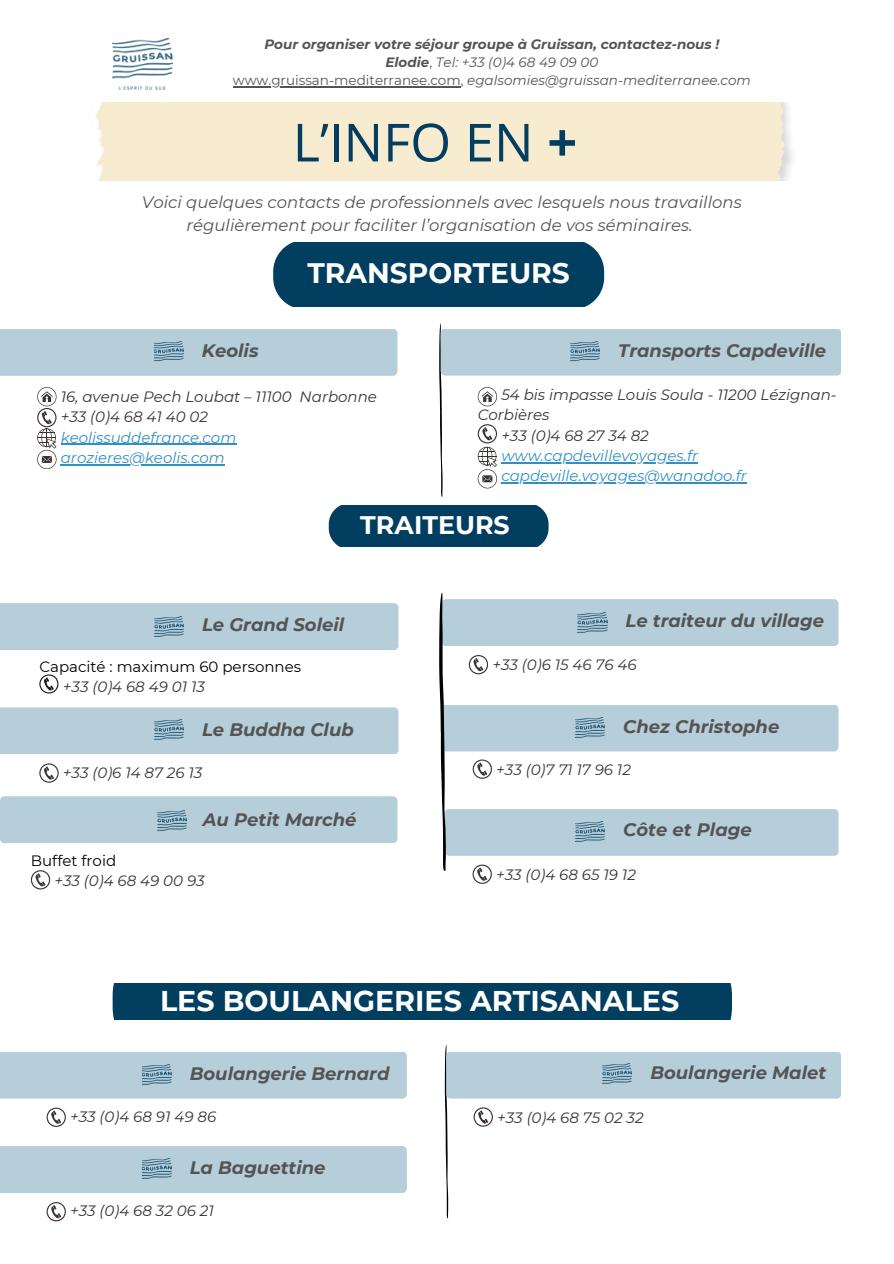
<style>
.page{position:relative;width:894px;height:1264px;background:#fff}
.page>*{position:absolute;margin:0;border:0;box-sizing:border-box;transform-origin:0 0}
.t1{font:52.5px "Open Sans";color:#023e60}
.t2{font:700 28.5px "Montserrat";color:#fff}
.t3{font:700 28.2px "Montserrat";color:#fff}
.t4{font:700 25.35px "Montserrat";color:#fff}
.t5{font:italic 700 18px "Montserrat";color:#545454}
.t6{font:italic 16.5px/22.5px "Montserrat";color:#545454;text-align:center}
.t7{font:italic 15px/20.2px "Montserrat";color:#3c3333}
.t8{font:italic 15px "Montserrat";color:#3090c6}
.t9{font:15px "Montserrat";color:#010101}
.t10{font:italic 13.5px "Montserrat";color:#545454}
.t11{font:italic 700 13.5px "Montserrat";color:#545454}
.s1{font-weight:700}
.s2{font-style:normal}
</style>
<div class="page">
<div style="left:273px;top:243px;width:331px;height:63px;background:#023e60"></div>
<svg style="left:439px;top:323px;width:3px;height:174px"></svg>
<div style="left:440px;top:328px;width:400px;height:47px;background:#b6ced9;border-radius:4px"></div>
<hr style="left:501px;top:462px;width:197px;height:1px;background:#3090c6">
<hr style="left:501px;top:482px;width:245px;height:1px;background:#3090c6">
<svg style="left:477px;top:387px;width:19px;height:19px"></svg>
<svg style="left:477px;top:424px;width:19px;height:64px"></svg>
<img style="left:570px;top:341px;width:29px;height:21px">
<div style="left:0;top:329px;width:397px;height:47px;background:#b6ced9"></div>
<hr style="left:61px;top:444px;width:175px;height:1px;background:#3090c6">
<hr style="left:61px;top:464px;width:164px;height:1px;background:#3090c6">
<svg style="left:37px;top:387px;width:19px;height:82px"></svg>
<img style="left:154px;top:341px;width:29px;height:21px">
<div style="left:328px;top:506px;width:220px;height:40px;background:#023e60"></div>
<div style="left:441px;top:599px;width:397px;height:47px;background:#b6ced9;border-radius:4px"></div>
<svg style="left:468px;top:655px;width:20px;height:19px"></svg>
<img style="left:577px;top:612px;width:30px;height:21px">
<div style="left:441px;top:704px;width:397px;height:47px;background:#b6ced9;border-radius:4px"></div>
<svg style="left:472px;top:759px;width:19px;height:19px"></svg>
<img style="left:575px;top:717px;width:29px;height:21px">
<div style="left:444px;top:808px;width:394px;height:47px;background:#b6ced9;border-radius:4px"></div>
<svg style="left:472px;top:864px;width:19px;height:19px"></svg>
<img style="left:575px;top:821px;width:29px;height:21px">
<div style="left:0;top:796px;width:397px;height:47px;background:#b6ced9;border-radius:5px"></div>
<svg style="left:31px;top:870px;width:19px;height:19px"></svg>
<img style="left:158px;top:810px;width:29px;height:21px">
<svg style="left:439px;top:593px;width:7px;height:278px"></svg>
<div style="left:0;top:603px;width:398px;height:47px;background:#b6ced9"></div>
<svg style="left:39px;top:674px;width:19px;height:19px"></svg>
<img style="left:154px;top:616px;width:29px;height:22px">
<div style="left:0;top:707px;width:398px;height:47px;background:#b6ced9"></div>
<svg style="left:39px;top:763px;width:19px;height:19px"></svg>
<img style="left:154px;top:720px;width:29px;height:21px">
<img style="left:113px;top:38px;width:59px;height:52px">
<hr style="left:233px;top:86px;width:227px;height:1px;background:#545454">
<div style="left:113px;top:983px;width:618px;height:36px;background:#023e60"></div>
<svg style="left:444px;top:1045px;width:4px;height:173px"></svg>
<div style="left:0;top:1052px;width:407px;height:46px;background:#b6ced9"></div>
<svg style="left:47px;top:1107px;width:19px;height:19px"></svg>
<img style="left:142px;top:1064px;width:29px;height:21px">
<div style="left:0;top:1146px;width:406px;height:46px;background:#b6ced9"></div>
<svg style="left:47px;top:1202px;width:19px;height:19px"></svg>
<img style="left:142px;top:1158px;width:29px;height:22px">
<div style="left:446px;top:1051px;width:395px;height:47px;background:#b6ced9;border-radius:4px"></div>
<svg style="left:473px;top:1107px;width:19px;height:19px"></svg>
<img style="left:602px;top:1063px;width:29px;height:21px">
<h3 class="t11" style="left:264px;top:36px;width:456px">Pour organiser votre séjour groupe à Gruissan, contactez-nous !</h3>
<p class="t10" style="left:385px;top:54px;width:214px"><span class="s1">Elodie</span><span class="s2">,</span> Tel: +33 (0)4 68 49 09 00</p>
<h4 class="t10" style="left:233px;top:72px;width:519px"><span class="s2">www.gruissan-mediterranee.com,</span> egalsomies@gruissan-mediterranee.com</h4>
<p class="t1" style="left:292px;top:105px;width:286px">L’INFO EN <span class="s1">+</span></p>
<p class="t6" style="left:142px;top:191px;width:601px">Voici quelques contacts de professionnels avec lesquels nous travaillons régulièrement pour faciliter l’organisation de vos séminaires.</p>
<p class="t3" style="left:307px;top:256px;width:264px">TRANSPORTEURS</p>
<p class="t5" style="left:202px;top:339px;width:58px">Keolis</p>
<h4 class="t7" style="left:61px;top:387px;width:317px">16, avenue Pech Loubat – 11100 Narbonne</h4>
<p class="t7" style="left:61px;top:407px;width:149px">+33 (0)4 68 41 40 02</p>
<p class="t8" style="left:61px;top:428px;width:177px">keolissuddefrance.com</p>
<p class="t8" style="left:61px;top:448px;width:165px">arozieres@keolis.com</p>
<p class="t5" style="left:618px;top:339px;width:209px">Transports Capdeville</p>
<p class="t7" style="left:477px;top:384px;width:360px;text-indent:24px">54 bis impasse Louis Soula - 11200 Lézignan-<br>Corbières</p>
<h1 class="t7" style="left:501px;top:425px;width:149px">+33 (0)4 68 27 34 82</h1>
<h5 class="t8" style="left:501px;top:446px;width:198px">www.capdevillevoyages.fr</h5>
<h3 class="t8" style="left:501px;top:466px;width:247px">capdeville.voyages@wanadoo.fr</h3>
<p class="t4" style="left:360px;top:509px;width:151px">TRAITEURS</p>
<p class="t5" style="left:202px;top:613px;width:144px">Le Grand Soleil</p>
<p class="t9" style="left:39px;top:657px;width:263px">Capacité : maximum 60 personnes</p>
<p class="t7" style="left:63px;top:676px;width:143px">+33 (0)4 68 49 01 13</p>
<p class="t5" style="left:202px;top:718px;width:153px">Le Buddha Club</p>
<p class="t7" style="left:63px;top:762px;width:141px">+33 (0)6 14 87 26 13</p>
<p class="t5" style="left:203px;top:808px;width:155px">Au Petit Marché</p>
<p class="t9" style="left:31px;top:851px;width:87px">Buffet froid</p>
<p class="t7" style="left:54px;top:870px;width:152px">+33 (0)4 68 49 00 93</p>
<p class="t5" style="left:625px;top:609px;width:200px">Le traiteur du village</p>
<p class="t7" style="left:492px;top:654px;width:146px">+33 (0)6 15 46 76 46</p>
<p class="t5" style="left:623px;top:715px;width:157px">Chez Christophe</p>
<p class="t7" style="left:496px;top:759px;width:136px">+33 (0)7 71 17 96 12</p>
<p class="t5" style="left:623px;top:818px;width:130px">Côte et Plage</p>
<h4 class="t7" style="left:496px;top:864px;width:141px">+33 (0)4 68 65 19 12</h4>
<p class="t2" style="left:160px;top:982px;width:520px">LES BOULANGERIES ARTISANALES</p>
<p class="t5" style="left:190px;top:1062px;width:201px">Boulangerie Bernard</p>
<p class="t7" style="left:70px;top:1106px;width:147px">+33 (0)4 68 91 49 86</p>
<h4 class="t5" style="left:190px;top:1156px;width:137px">La Baguettine</h4>
<p class="t7" style="left:70px;top:1200px;width:145px">+33 (0)4 68 32 06 21</p>
<p class="t5" style="left:650px;top:1061px;width:177px">Boulangerie Malet</p>
<p class="t7" style="left:497px;top:1107px;width:148px">+33 (0)4 68 75 02 32</p>
</div>
